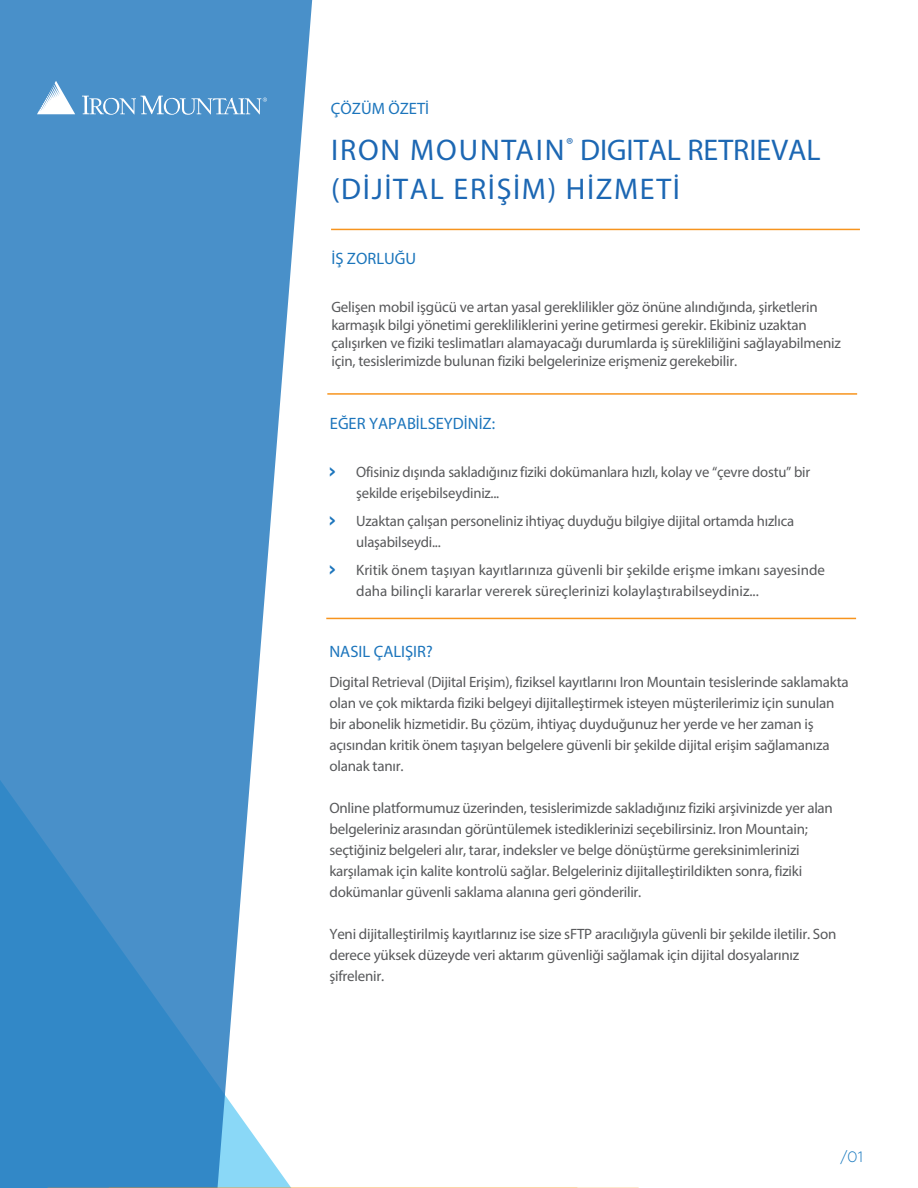
<style>
.page{position:relative;width:918px;height:1188px;background:#fff}
.page>*{position:absolute;margin:0;border:0;box-sizing:border-box;transform-origin:0 0}
.t1{font:30px/38.7px "Myriad Pro";letter-spacing:.055em;color:#1c67b3}
.t2{font:16.5px "Myriad Pro";color:#1c75bc}
.t3{font:16.5px "Myriad Pro";color:#1b75bb}
.t4{font:15px/21px "Myriad Pro";letter-spacing:-.015em;color:#58595b}
.t5{font:300 15px "Geometria";color:#1074bc}
.s1{font-family:"Interstate";font-weight:700;color:#1c75bc}
</style>
<div class="page">
<svg style="left:0;top:0;width:313px;height:1188px;background:#609fd0"></svg>
<svg style="left:82px;top:96px;width:185px;height:19px;background:#74aad5"></svg>
<svg style="left:37px;top:81px;width:38px;height:33px"></svg>
<hr style="left:331px;top:229px;width:529px;height:1px;background:#f7941e">
<hr style="left:327px;top:393px;width:530px;height:2px;background:#f7941e">
<hr style="left:326px;top:618px;width:530px;height:1px;background:#f7941e">
<hr style="left:48px;top:1187px;width:529px;height:1px;background:#f7941e">
<hr style="left:109px;top:1187px;width:530px;height:1px;background:#f7941e">
<p class="t2" style="left:331px;top:98px;width:100px">ÇÖZÜM ÖZETİ</p>
<h1 class="t1" style="left:331px;top:130px;width:491px">IRON MOUNTAIN<sup>®</sup> DIGITAL RETRIEVAL (DİJİTAL ERİŞİM) HİZMETİ</h1>
<p class="t3" style="left:331px;top:248px;width:86px">İŞ ZORLUĞU</p>
<p class="t4" style="left:331px;top:297px;width:511px;line-height:18px">Gelişen mobil işgücü ve artan yasal gereklilikler göz önüne alındığında, şirketlerin karmaşık bilgi yönetimi gerekliliklerini yerine getirmesi gerekir. Ekibiniz uzaktan çalışırken ve fiziki teslimatları alamayacağı durumlarda iş sürekliliğini sağlayabilmeniz için, tesislerimizde bulunan fiziki belgelerinize erişmeniz gerekebilir.</p>
<p class="t2" style="left:330px;top:414px;width:167px">EĞER YAPABİLSEYDİNİZ:</p>
<p class="t4" style="left:356px;top:461px;width:456px;text-indent:-27px"><span class="s1">&gt;</span> Ofisiniz dışında sakladığınız fiziki dokümanlara hızlı, kolay ve “çevre dostu” bir şekilde erişebilseydiniz...</p>
<p class="t4" style="left:356px;top:510px;width:439px;text-indent:-27px"><span class="s1">&gt;</span> Uzaktan çalışan personeliniz ihtiyaç duyduğu bilgiye dijital ortamda hızlıca ulaşabilseydi...</p>
<p class="t4" style="left:356px;top:560px;width:470px;line-height:20.4px;text-indent:-27px"><span class="s1">&gt;</span> Kritik önem taşıyan kayıtlarınıza güvenli bir şekilde erişme imkanı sayesinde daha bilinçli kararlar vererek süreçlerinizi kolaylaştırabilseydiniz...</p>
<p class="t2" style="left:329px;top:641px;width:105px">NASIL ÇALIŞIR?</p>
<p class="t4" style="left:329px;top:672px;width:521px">Digital Retrieval (Dijital Erişim), fiziksel kayıtlarını Iron Mountain tesislerinde saklamakta olan ve çok miktarda fiziki belgeyi dijitalleştirmek isteyen müşterilerimiz için sunulan bir abonelik hizmetidir. Bu çözüm, ihtiyaç duyduğunuz her yerde ve her zaman iş açısından kritik önem taşıyan belgelere güvenli bir şekilde dijital erişim sağlamanıza olanak tanır.</p>
<p class="t4" style="left:329px;top:798px;width:505px">Online platformumuz üzerinden, tesislerimizde sakladığınız fiziki arşivinizde yer alan belgeleriniz arasından görüntülemek istediklerinizi seçebilirsiniz. Iron Mountain; seçtiğiniz belgeleri alır, tarar, indeksler ve belge dönüştürme gereksinimlerinizi karşılamak için kalite kontrolü sağlar. Belgeleriniz dijitalleştirildikten sonra, fiziki dokümanlar güvenli saklama alanına geri gönderilir.</p>
<p class="t4" style="left:329px;top:924px;width:509px">Yeni dijitalleştirilmiş kayıtlarınız ise size sFTP aracılığıyla güvenli bir şekilde iletilir. Son derece yüksek düzeyde veri aktarım güvenliği sağlamak için dijital dosyalarınız şifrelenir.</p>
<p class="t5" style="left:840px;top:1148px;width:24px">/01</p>
</div>
